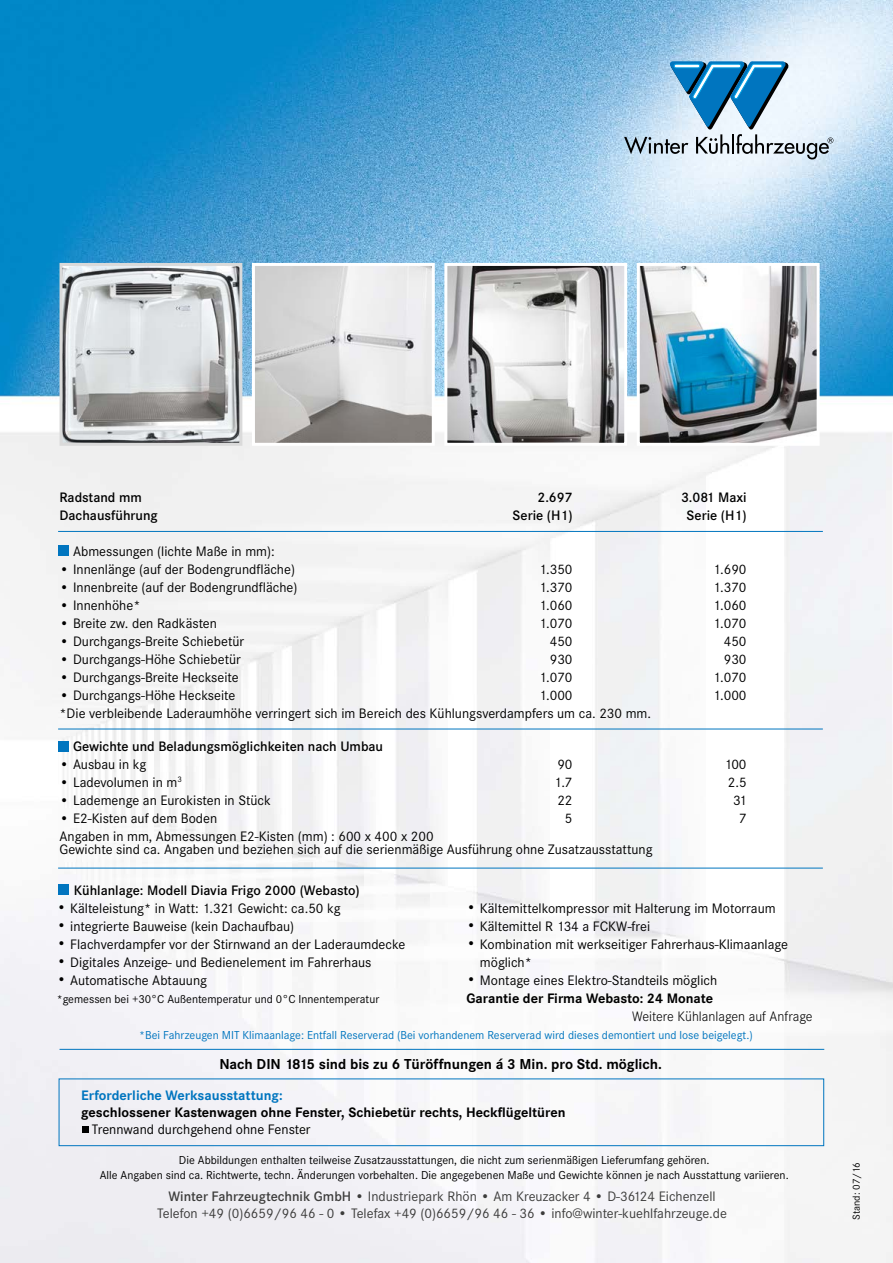
<style>
.page{position:relative;width:893px;height:1263px;background:#fff}
.page>*{position:absolute;margin:0;border:0;box-sizing:border-box;transform-origin:0 0}
.t1{font:700 15px "Corporate S";color:#000}
.t2{font:14.25px/13.5px "Corporate S";color:#000}
.t3{font:14.25px/17.1px "Corporate S";color:#3c3c3b;text-align:center}
.t4{font:600 14.25px "Corporate S";color:#000}
.t5{font:700 14.25px "Corporate S";color:#000}
.t6{font:700 14.25px "Corporate S";color:#0075bf}
.t7{font:300 14.25px "Corporate S";color:#000}
.t8{font:12px/15px "Corporate S";color:#000;text-align:center}
.t9{font:12px "Corporate S";color:#0075bf}
.t10{font:10.5px "Corporate S";color:#000}
.s1{font-weight:600}
</style>
<div class="page">
<img style="left:0;top:0;width:893px;height:1263px">
<hr style="left:58px;top:729px;width:765px;height:1px;background:#0075bf">
<hr style="left:58px;top:531px;width:765px;height:1px;background:#0075bf">
<hr style="left:58px;top:868px;width:765px;height:1px;background:#0075bf">
<div style="left:58px;top:545px;width:11px;height:11px;background:#0075bf"></div>
<div style="left:58px;top:741px;width:11px;height:10px;background:#0075bf"></div>
<div style="left:58px;top:884px;width:11px;height:11px;background:#0075bf"></div>
<svg style="left:624px;top:61px;width:209px;height:98px;background:#9cc0d8"></svg>
<hr style="left:60px;top:1049px;width:764px;height:1px;background:#0075bf">
<img style="left:641px;top:267px;width:175px;height:175px">
<div style="left:637px;top:263px;width:183px;height:183px;border:3px solid #fff"></div>
<img style="left:448px;top:267px;width:175px;height:175px">
<div style="left:444px;top:263px;width:183px;height:183px;border:3px solid #fff"></div>
<img style="left:256px;top:267px;width:175px;height:175px">
<div style="left:252px;top:263px;width:183px;height:183px;border:3px solid #fff"></div>
<img style="left:64px;top:267px;width:174px;height:175px">
<div style="left:60px;top:263px;width:182px;height:183px;border:3px solid #dadada"></div>
<div style="left:83px;top:1126px;width:6px;height:7px;background:#000"></div>
<div style="left:59px;top:1078px;width:765px;height:68px;border:1px solid #0075bf"></div>
<p class="t4" style="left:60px;top:489px;width:84px">Radstand mm</p>
<p class="t4" style="left:537px;top:489px;width:37px">2.697</p>
<p class="t4" style="left:681px;top:489px;width:67px">3.081 Maxi</p>
<p class="t4" style="left:60px;top:507px;width:100px">Dachausführung</p>
<p class="t4" style="left:513px;top:507px;width:61px">Serie (H1)</p>
<p class="t4" style="left:687px;top:507px;width:61px">Serie (H1)</p>
<p class="t2" style="left:73px;top:544px;width:203px">Abmessungen (lichte Maße in mm):</p>
<p class="t2" style="left:60px;top:562px;width:237px">• Innenlänge (auf der Bodengrundfläche)</p>
<p class="t2" style="left:539px;top:562px;width:35px">1.350</p>
<p class="t2" style="left:713px;top:562px;width:35px">1.690</p>
<p class="t2" style="left:60px;top:580px;width:239px">• Innenbreite (auf der Bodengrundfläche)</p>
<p class="t2" style="left:539px;top:580px;width:35px">1.370</p>
<p class="t2" style="left:713px;top:580px;width:35px">1.370</p>
<p class="t2" style="left:60px;top:598px;width:83px">• Innenhöhe*</p>
<p class="t2" style="left:539px;top:598px;width:35px">1.060</p>
<p class="t2" style="left:713px;top:598px;width:35px">1.060</p>
<p class="t2" style="left:60px;top:616px;width:159px">• Breite zw. den Radkästen</p>
<p class="t2" style="left:539px;top:616px;width:35px">1.070</p>
<p class="t2" style="left:713px;top:616px;width:35px">1.070</p>
<p class="t2" style="left:60px;top:634px;width:186px">• Durchgangs-Breite Schiebetür</p>
<p class="t2" style="left:550px;top:634px;width:24px">450</p>
<p class="t2" style="left:724px;top:634px;width:24px">450</p>
<p class="t2" style="left:60px;top:652px;width:183px">• Durchgangs-Höhe Schiebetür</p>
<p class="t2" style="left:550px;top:652px;width:24px">930</p>
<p class="t2" style="left:724px;top:652px;width:24px">930</p>
<p class="t2" style="left:60px;top:670px;width:181px">• Durchgangs-Breite Heckseite</p>
<p class="t2" style="left:539px;top:670px;width:35px">1.070</p>
<p class="t2" style="left:713px;top:670px;width:35px">1.070</p>
<p class="t2" style="left:60px;top:688px;width:177px">• Durchgangs-Höhe Heckseite</p>
<p class="t2" style="left:539px;top:688px;width:35px">1.000</p>
<p class="t2" style="left:713px;top:688px;width:35px">1.000</p>
<p class="t2" style="left:60px;top:706px;width:593px">*Die verbleibende Laderaumhöhe verringert sich im Bereich des Kühlungsverdampfers um ca. 230 mm.</p>
<p class="t4" style="left:73px;top:738px;width:312px">Gewichte und Beladungsmöglichkeiten nach Umbau</p>
<p class="t2" style="left:60px;top:757px;width:89px">• Ausbau in kg</p>
<p class="t2" style="left:557px;top:757px;width:17px">90</p>
<p class="t2" style="left:724px;top:757px;width:24px">100</p>
<p class="t2" style="left:59px;top:775px;width:124px">• Ladevolumen in m<sup>3</sup></p>
<p class="t2" style="left:554px;top:775px;width:20px">1.7</p>
<p class="t2" style="left:728px;top:775px;width:20px">2.5</p>
<p class="t2" style="left:60px;top:793px;width:213px">• Lademenge an Eurokisten in Stück</p>
<p class="t2" style="left:557px;top:793px;width:17px">22</p>
<p class="t2" style="left:733px;top:793px;width:15px">31</p>
<p class="t2" style="left:60px;top:811px;width:159px">• E2-Kisten auf dem Boden</p>
<p class="t2" style="left:565px;top:811px;width:9px">5</p>
<p class="t2" style="left:739px;top:811px;width:9px">7</p>
<p class="t2" style="left:60px;top:829px;width:595px">Angaben in mm, Abmessungen E2-Kisten (mm) : 600 x 400 x 200<br>Gewichte sind ca. Angaben und beziehen sich auf die serienmäßige Ausführung ohne Zusatzausstattung</p>
<p class="t4" style="left:74px;top:882px;width:287px">Kühlanlage: Modell Diavia Frigo 2000 (Webasto)</p>
<p class="t2" style="left:57px;top:901px;width:286px">• Kälteleistung* in Watt: 1.321 Gewicht: ca.50 kg</p>
<p class="t2" style="left:57px;top:919px;width:239px">• integrierte Bauweise (kein Dachaufbau)</p>
<p class="t2" style="left:57px;top:937px;width:350px">• Flachverdampfer vor der Stirnwand an der Laderaumdecke</p>
<p class="t2" style="left:57px;top:955px;width:316px">• Digitales Anzeige- und Bedienelement im Fahrerhaus</p>
<p class="t2" style="left:57px;top:973px;width:152px">• Automatische Abtauung</p>
<p class="t8" style="left:57px;top:991px;width:324px">*gemessen bei +30°C Außentemperatur und 0°C Innentemperatur</p>
<p class="t2" style="left:466px;top:902px;width:311px">• Kältemittelkompressor mit Halterung im Motorraum</p>
<p class="t2" style="left:466px;top:920px;width:185px">• Kältemittel R 134 a FCKW-frei</p>
<p class="t2" style="left:480px;top:935px;width:310px;line-height:18px;text-indent:-13px">• Kombination mit werkseitiger Fahrerhaus-Klimaanlage möglich*</p>
<p class="t2" style="left:466px;top:974px;width:252px">• Montage eines Elektro-Standteils möglich</p>
<p class="t5" style="left:466px;top:990px;width:248px">Garantie der Firma Webasto: 24 Monate</p>
<p class="t7" style="left:632px;top:1008px;width:182px">Weitere Kühlanlagen auf Anfrage</p>
<p class="t9" style="left:139px;top:1028px;width:615px">*Bei Fahrzeugen MIT Klimaanlage: Entfall Reserverad (Bei vorhandenem Reserverad wird dieses demontiert und lose beigelegt.)</p>
<p class="t1" style="left:219px;top:1055px;width:444px">Nach DIN 1815 sind bis zu 6 Türöffnungen á 3 Min. pro Std. möglich.</p>
<p class="t6" style="left:81px;top:1087px;width:203px">Erforderliche Werksausstattung:</p>
<p class="t5" style="left:81px;top:1104px;width:486px">geschlossener Kastenwagen ohne Fenster, Schiebetür rechts, Heckflügeltüren</p>
<p class="t2" style="left:92px;top:1123px;width:220px">Trennwand durchgehend ohne Fenster</p>
<p class="t8" style="left:100px;top:1152px;width:690px">Die Abbildungen enthalten teilweise Zusatzausstattungen, die nicht zum serienmäßigen Lieferumfang gehören.<br>Alle Angaben sind ca. Richtwerte, techn. Änderungen vorbehalten. Die angegebenen Maße und Gewichte können je nach Ausstattung variieren.</p>
<p class="t3" style="left:157px;top:1188px;width:571px"><span class="s1">Winter Fahrzeugtechnik GmbH •</span> Industriepark Rhön • Am Kreuzacker 4 • D-36124 Eichenzell<br>Telefon +49 (0)6659/96 46 - 0 • Telefax +49 (0)6659/96 46 - 36 • info@winter-kuehlfahrzeuge.de</p>
<p class="t10" style="left:851px;top:1220px;width:59px;rotate:-90deg">Stand: 07/16</p>
</div>
